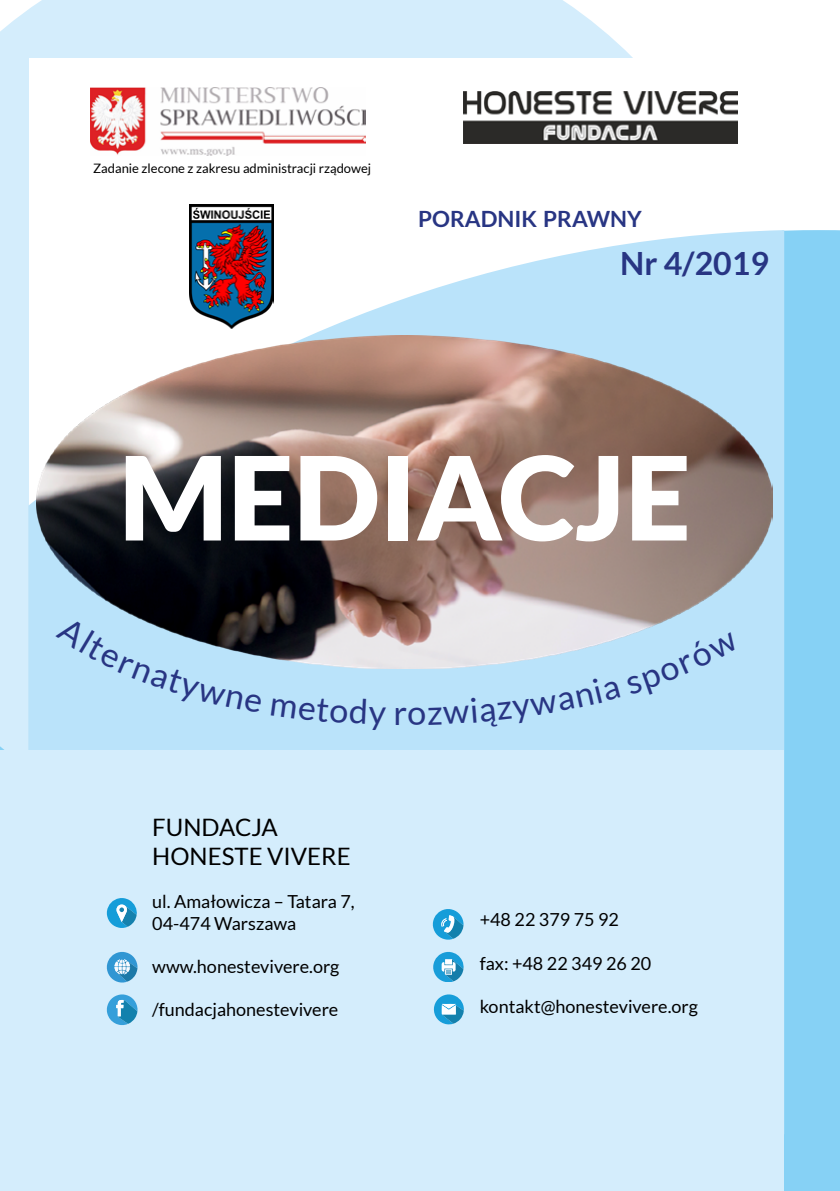
<style>
.page{position:relative;width:840px;height:1191px;background:#fff}
.page>*{position:absolute;margin:0;border:0;box-sizing:border-box;transform-origin:0 0}
.t1{font:900 116px "Lato";color:#fff}
.t2{font:34px "Lato";color:#283583}
.t3{font:700 32px "Lato";color:#283583}
.t4{font:24px/28.8px "Lato";color:#000}
.t5{font:700 22.4px "Lato";color:#283583}
.t6{font:18px/21.6px "Lato";color:#000}
.t7{font:13px "Lato";color:#000}
</style>
<div class="page">
<div style="left:783px;top:230px;width:56px;height:961px;background:#86d1f5"></div>
<div style="left:0;top:0;width:633px;height:750px;background:#d4edfc"></div>
<div style="left:29px;top:58px;width:752px;height:1075px;background:#fff"></div>
<img style="left:91px;top:87px;width:274px;height:68px">
<svg style="left:28px;top:230px;width:755px;height:520px;fill:#bae3fa"></svg>
<div style="left:0;top:750px;width:783px;height:441px;background:#d4edfc"></div>
<svg style="left:107px;top:898px;width:30px;height:30px"></svg>
<svg style="left:107px;top:952px;width:30px;height:30px"></svg>
<svg style="left:107px;top:994px;width:30px;height:31px"></svg>
<svg style="left:432px;top:909px;width:31px;height:30px"></svg>
<svg style="left:433px;top:952px;width:30px;height:29px"></svg>
<svg style="left:433px;top:994px;width:30px;height:30px"></svg>
<img style="left:463px;top:92px;width:274px;height:51px">
<img style="left:37px;top:335px;width:735px;height:333px">
<img style="left:189px;top:205px;width:84px;height:124px">
<svg style="left:55px;top:616px;width:207px;height:97px;background:#a1c3d7"></svg>
<div style="left:271px;top:697px;width:115px;height:33px;background:#bae3fa"></div>
<svg style="left:408px;top:631px;width:331px;height:96px;background:#c2e2f5"></svg>
<p class="t7" style="left:93px;top:161px;width:279px">Zadanie zlecone z zakresu administracji rządowej</p>
<p class="t5" style="left:418px;top:206px;width:225px">PORADNIK PRAWNY</p>
<p class="t3" style="left:620px;top:245px;width:150px">Nr 4/2019</p>
<p class="t1" style="left:119px;top:430px;width:573px">MEDIACJE</p>
<p class="t4" style="left:152px;top:812px;width:200px">FUNDACJA<br>HONESTE VIVERE</p>
<p class="t6" style="left:152px;top:890px;width:204px">ul. Amałowicza – Tatara 7,<br>04-474 Warszawa</p>
<p class="t6" style="left:152px;top:955px;width:189px">www.honestevivere.org</p>
<p class="t6" style="left:152px;top:998px;width:187px">/fundacjahonestevivere</p>
<h2 class="t2" style="left:393px;top:693px;width:15px">r</h2>
<p class="t6" style="left:479px;top:909px;width:141px">+48 22 379 75 92</p>
<p class="t6" style="left:479px;top:952px;width:173px">fax: +48 22 349 26 20</p>
<p class="t6" style="left:479px;top:995px;width:220px">kontakt@honestevivere.org</p>
</div>
